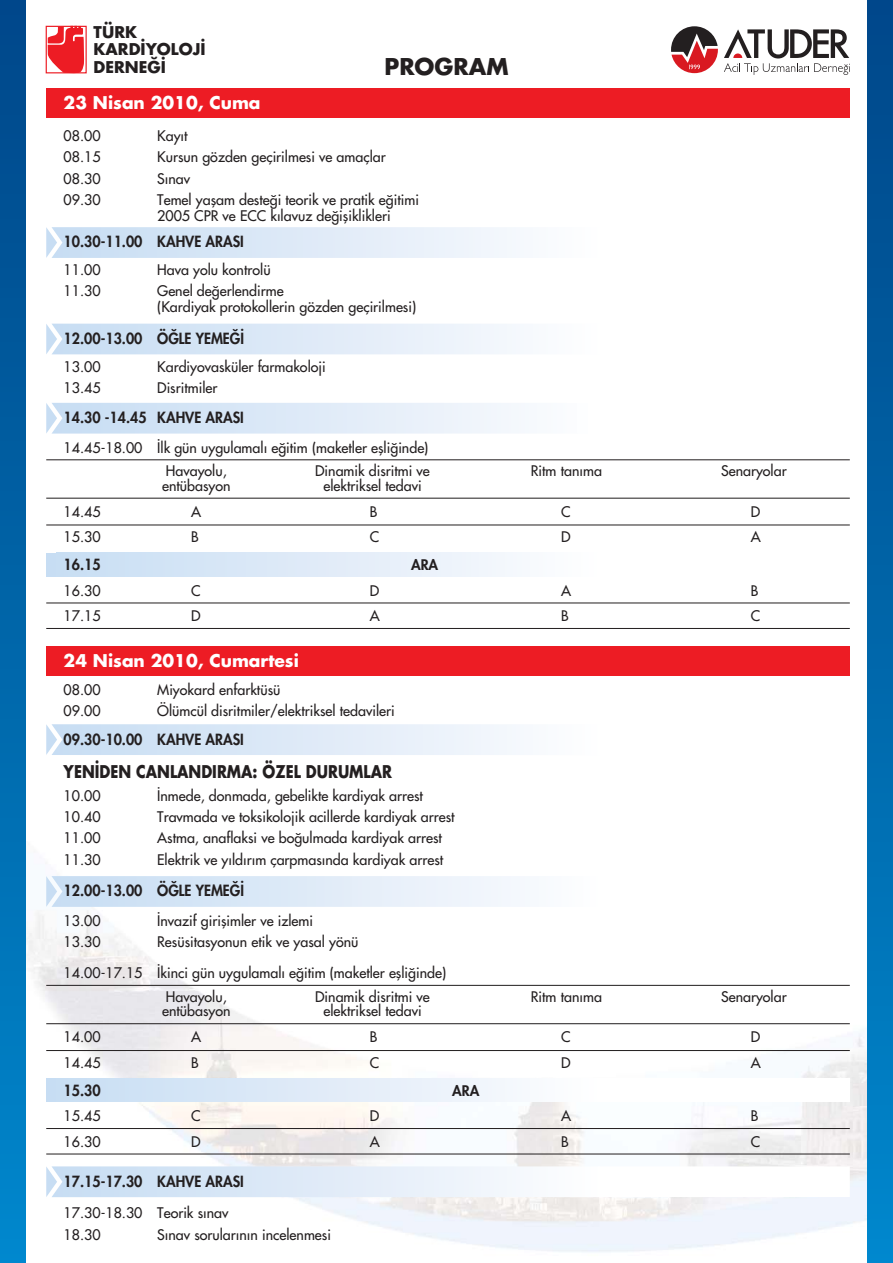
<style>
.page{position:relative;width:893px;height:1263px;background:#fff}
.page>*{position:absolute;margin:0;border:0;box-sizing:border-box;transform-origin:0 0}
.t1{font:22.5px "Futura Turk B";color:#231f20}
.t2{font:17.1px "Futura Turk B";color:#fff}
.t3{font:17.1px "Futura Turk B";color:#231f20;scale:.85 1}
.t4{font:15.75px/17.7px "Futura Turk B";color:#231f20}
.t5{font:15px "Futura Heavy Turk";color:#231f20;scale:.95 1}
.t6{font:14.25px/14.2px "Futura Turk";color:#231f20}
.t7{font:14.25px "Futura Heavy Turk";color:#231f20}
</style>
<div class="page">
<div style="left:0;top:0;width:26px;height:1263px;background:linear-gradient(to bottom,#004689,#0086cb)"></div>
<div style="left:867px;top:0;width:26px;height:1263px;background:linear-gradient(to bottom,#004689,#0086cb)"></div>
<svg style="left:46px;top:724px;width:528px;height:31px"></svg>
<svg style="left:46px;top:876px;width:529px;height:31px"></svg>
<svg style="left:46px;top:1166px;width:552px;height:31px"></svg>
<div style="left:46px;top:26px;width:41px;height:47px;background:#fff;border:1px solid #ed1c24"></div>
<svg style="left:48px;top:26px;width:36px;height:48px"></svg>
<svg style="left:671px;top:26px;width:47px;height:47px"></svg>
<svg style="left:724px;top:29px;width:126px;height:46px"></svg>
<svg style="left:46px;top:227px;width:528px;height:31px"></svg>
<svg style="left:46px;top:324px;width:528px;height:30px"></svg>
<svg style="left:46px;top:403px;width:521px;height:31px"></svg>
<div style="left:567px;top:403px;width:10px;height:31px;background:#fbfcfe"></div>
<hr style="left:46px;top:628px;width:804px;height:1px;background:#231f20">
<hr style="left:46px;top:602px;width:804px;height:1px;background:#231f20">
<hr style="left:46px;top:524px;width:804px;height:1px;background:#231f20">
<hr style="left:46px;top:498px;width:804px;height:1px;background:#231f20">
<div style="left:46px;top:553px;width:11px;height:23px;background:#c7ddf3"></div>
<div style="left:57px;top:553px;width:540px;height:23px;background:linear-gradient(to right,#c7ddf3,#fdfdfe)"></div>
<hr style="left:46px;top:459px;width:804px;height:1px;background:#231f20">
<div style="left:46px;top:88px;width:804px;height:30px;background:#ed1c24"></div>
<div style="left:46px;top:646px;width:804px;height:30px;background:#ed1c24"></div>
<hr style="left:46px;top:1154px;width:804px;height:1px;background:#231f20">
<hr style="left:46px;top:1128px;width:804px;height:1px;background:#231f20">
<hr style="left:46px;top:1050px;width:804px;height:1px;background:#231f20">
<hr style="left:46px;top:1023px;width:804px;height:1px;background:#231f20">
<div style="left:46px;top:1078px;width:11px;height:24px;background:#c7ddf3"></div>
<div style="left:57px;top:1078px;width:540px;height:24px;background:linear-gradient(to right,#c7ddf3,#fdfdfe)"></div>
<hr style="left:46px;top:985px;width:804px;height:1px;background:#231f20">
<p class="t4" style="left:94px;top:24px;width:113px">TÜRK<br>KARD‹YOLOJ‹<br>DERNE⁄‹</p>
<p class="t2" style="left:64px;top:95px;width:198px">23 Nisan 2010, Cuma</p>
<h1 class="t1" style="left:384px;top:56px;width:126px">PROGRAM</h1>
<p class="t6" style="left:64px;top:130px;width:39px">08.00</p>
<p class="t6" style="left:157px;top:130px;width:32px">Kayıt</p>
<p class="t6" style="left:64px;top:151px;width:39px">08.15</p>
<p class="t6" style="left:157px;top:151px;width:230px">Kursun gözden geçirilmesi ve amaçlar</p>
<p class="t6" style="left:64px;top:172px;width:39px">08.30</p>
<p class="t6" style="left:157px;top:172px;width:34px">Sınav</p>
<p class="t6" style="left:64px;top:194px;width:39px">09.30</p>
<p class="t6" style="left:157px;top:193px;width:263px;line-height:15.8px">Temel yaflam deste¤i teorik ve pratik e¤itimi<br>2005 CPR ve ECC kılavuz de¤ifliklikleri</p>
<p class="t5" style="left:64px;top:235px;width:191px">10.30-11.00 KAHVE ARASI</p>
<p class="t6" style="left:64px;top:264px;width:39px">11.00</p>
<p class="t6" style="left:157px;top:264px;width:115px">Hava yolu kontrolü</p>
<p class="t6" style="left:64px;top:285px;width:39px">11.30</p>
<p class="t6" style="left:157px;top:284px;width:260px;line-height:15.8px">Genel de¤erlendirme<br>(Kardiyak protokollerin gözden geçirilmesi)</p>
<p class="t5" style="left:64px;top:331px;width:191px">12.00-13.00 Ö⁄LE YEME⁄‹</p>
<p class="t6" style="left:64px;top:360px;width:39px">13.00</p>
<p class="t6" style="left:157px;top:360px;width:170px">Kardiyovasküler farmakoloji</p>
<p class="t6" style="left:64px;top:382px;width:39px">13.45</p>
<p class="t6" style="left:157px;top:382px;width:62px">Disritmiler</p>
<p class="t5" style="left:64px;top:410px;width:191px">14.30 -14.45 KAHVE ARASI</p>
<p class="t6" style="left:64px;top:441px;width:366px">14.45-18.00 ‹lk gün uygulamalı e¤itim (maketler eflli¤inde)</p>
<p class="t6" style="left:162px;top:465px;width:70px">Havayolu, entübasyon</p>
<p class="t6" style="left:315px;top:465px;width:116px;text-align:center">Dinamik disritmi ve elektriksel tedavi</p>
<p class="t6" style="left:531px;top:465px;width:73px">Ritm tanıma</p>
<p class="t6" style="left:721px;top:465px;width:67px">Senaryolar</p>
<p class="t6" style="left:64px;top:505px;width:39px">14.45</p>
<p class="t6" style="left:191px;top:505px;width:12px">A</p>
<p class="t6" style="left:370px;top:505px;width:9px">B</p>
<p class="t6" style="left:561px;top:505px;width:11px">C</p>
<p class="t6" style="left:751px;top:505px;width:11px">D</p>
<p class="t6" style="left:64px;top:531px;width:39px">15.30</p>
<p class="t6" style="left:191px;top:531px;width:9px">B</p>
<p class="t6" style="left:370px;top:531px;width:11px">C</p>
<p class="t6" style="left:561px;top:531px;width:11px">D</p>
<p class="t6" style="left:751px;top:531px;width:12px">A</p>
<p class="t5" style="left:64px;top:557px;width:41px">16.15</p>
<p class="t7" style="left:411px;top:558px;width:29px">ARA</p>
<p class="t6" style="left:64px;top:584px;width:39px">16.30</p>
<p class="t6" style="left:191px;top:584px;width:11px">C</p>
<p class="t6" style="left:370px;top:584px;width:11px">D</p>
<p class="t6" style="left:561px;top:584px;width:12px">A</p>
<p class="t6" style="left:751px;top:584px;width:9px">B</p>
<p class="t6" style="left:64px;top:610px;width:39px">17.15</p>
<p class="t6" style="left:191px;top:610px;width:11px">D</p>
<p class="t6" style="left:370px;top:610px;width:12px">A</p>
<p class="t6" style="left:561px;top:610px;width:9px">B</p>
<p class="t6" style="left:751px;top:610px;width:11px">C</p>
<p class="t2" style="left:64px;top:653px;width:237px">24 Nisan 2010, Cumartesi</p>
<p class="t6" style="left:64px;top:683px;width:39px">08.00</p>
<p class="t6" style="left:157px;top:683px;width:125px">Miyokard enfarktüsü</p>
<p class="t6" style="left:64px;top:704px;width:39px">09.00</p>
<p class="t6" style="left:157px;top:704px;width:239px">Ölümcül disritmiler/elektriksel tedavileri</p>
<p class="t5" style="left:64px;top:732px;width:191px">09.30-10.00 KAHVE ARASI</p>
<p class="t3" style="left:64px;top:764px;width:388px">YEN‹DEN CANLANDIRMA: ÖZEL DURUMLAR</p>
<p class="t6" style="left:64px;top:789px;width:39px">10.00</p>
<p class="t6" style="left:157px;top:789px;width:267px">‹nmede, donmada, gebelikte kardiyak arrest</p>
<p class="t6" style="left:64px;top:811px;width:39px">10.40</p>
<p class="t6" style="left:157px;top:811px;width:299px">Travmada ve toksikolojik acillerde kardiyak arrest</p>
<p class="t6" style="left:64px;top:832px;width:39px">11.00</p>
<p class="t6" style="left:157px;top:832px;width:286px">Astma, anaflaksi ve bo¤ulmada kardiyak arrest</p>
<p class="t6" style="left:64px;top:853px;width:39px">11.30</p>
<p class="t6" style="left:157px;top:853px;width:288px">Elektrik ve yıldırım çarpmasında kardiyak arrest</p>
<p class="t5" style="left:64px;top:884px;width:191px">12.00-13.00 Ö⁄LE YEME⁄‹</p>
<p class="t6" style="left:64px;top:915px;width:39px">13.00</p>
<p class="t6" style="left:157px;top:915px;width:157px">‹nvazif giriflimler ve izlemi</p>
<p class="t6" style="left:64px;top:936px;width:39px">13.30</p>
<p class="t6" style="left:157px;top:936px;width:203px">Resüsitasyonun etik ve yasal yönü</p>
<p class="t6" style="left:64px;top:967px;width:384px">14.00-17.15 ‹kinci gün uygulamalı e¤itim (maketler eflli¤inde)</p>
<p class="t6" style="left:162px;top:991px;width:70px">Havayolu, entübasyon</p>
<p class="t6" style="left:315px;top:991px;width:116px;text-align:center">Dinamik disritmi ve elektriksel tedavi</p>
<p class="t6" style="left:531px;top:991px;width:73px">Ritm tanıma</p>
<p class="t6" style="left:721px;top:991px;width:67px">Senaryolar</p>
<p class="t6" style="left:64px;top:1031px;width:39px">14.00</p>
<p class="t6" style="left:191px;top:1031px;width:12px">A</p>
<p class="t6" style="left:370px;top:1031px;width:9px">B</p>
<p class="t6" style="left:561px;top:1031px;width:11px">C</p>
<p class="t6" style="left:751px;top:1031px;width:11px">D</p>
<p class="t6" style="left:64px;top:1057px;width:39px">14.45</p>
<p class="t6" style="left:191px;top:1057px;width:9px">B</p>
<p class="t6" style="left:370px;top:1057px;width:11px">C</p>
<p class="t6" style="left:561px;top:1057px;width:11px">D</p>
<p class="t6" style="left:751px;top:1057px;width:12px">A</p>
<p class="t5" style="left:64px;top:1083px;width:41px">15.30</p>
<p class="t7" style="left:452px;top:1084px;width:29px">ARA</p>
<p class="t6" style="left:64px;top:1110px;width:39px">15.45</p>
<p class="t6" style="left:191px;top:1110px;width:11px">C</p>
<p class="t6" style="left:370px;top:1110px;width:11px">D</p>
<p class="t6" style="left:561px;top:1110px;width:12px">A</p>
<p class="t6" style="left:751px;top:1110px;width:9px">B</p>
<p class="t6" style="left:64px;top:1136px;width:39px">16.30</p>
<p class="t6" style="left:191px;top:1136px;width:11px">D</p>
<p class="t6" style="left:370px;top:1136px;width:12px">A</p>
<p class="t6" style="left:561px;top:1136px;width:9px">B</p>
<p class="t6" style="left:751px;top:1136px;width:11px">C</p>
<p class="t5" style="left:64px;top:1174px;width:191px">17.15-17.30 KAHVE ARASI</p>
<p class="t6" style="left:64px;top:1203px;width:166px;line-height:21.3px">17.30-18.30 Teorik s›nav<br>18.30</p>
<p class="t6" style="left:157px;top:1228px;width:175px">S›nav sorular›n›n incelenmesi</p>
</div>
